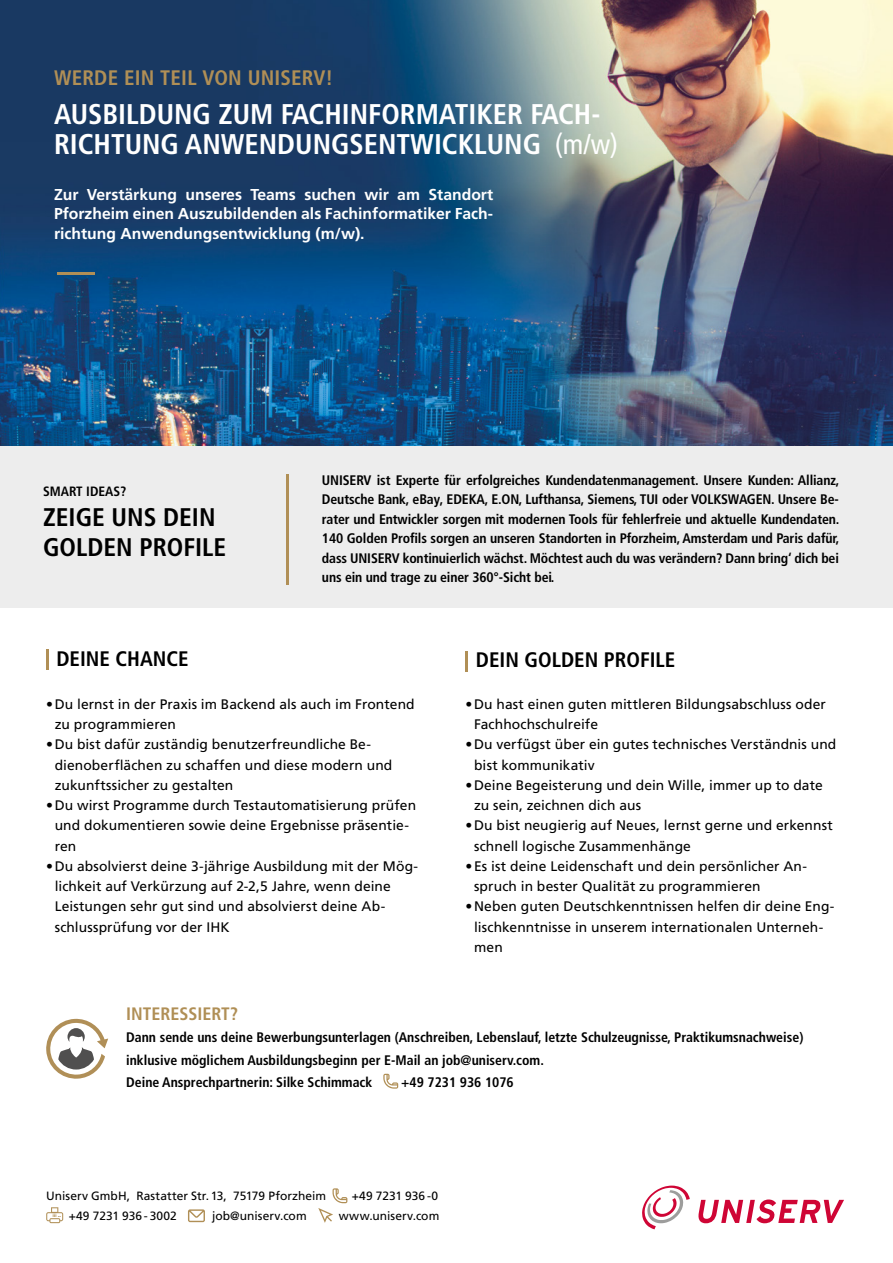
<style>
.page{position:relative;width:893px;height:1263px;background:#fff}
.page>*{position:absolute;margin:0;border:0;box-sizing:border-box;transform-origin:0 0}
.t1{font:700 condensed 28.5px/30px "Frutiger LT Com";color:#fff}
.t2{font:700 condensed 25.5px/30px "Frutiger LT Com";color:#000}
.t3{font:700 condensed 21px "Frutiger LT Com";color:#000}
.t4{font:700 condensed 21px "Frutiger LT Com";letter-spacing:.01em;color:#b08f56}
.t5{font:700 condensed 18px "Frutiger LT Com";color:#b08f56}
.t6{font:700 15.75px/19.5px "Frutiger LT Com";color:#fff;text-align:justify}
.t7{font:13.8px/20.2px "Frutiger LT Com";letter-spacing:.005em;color:#000}
.t8{font:700 condensed 13.8px/19.5px "Frutiger LT Com";color:#000;text-align:justify}
.t9{font:700 condensed 13.5px "Frutiger LT Com";color:#000}
.t10{font:12px "Frutiger LT Com";letter-spacing:.005em;color:#000}
.s1{font-weight:400}
</style>
<div class="page">
<img style="left:0;top:0;width:893px;height:446px">
<div style="left:0;top:446px;width:893px;height:162px;background:#ededed"></div>
<hr style="left:287px;top:474px;width:2px;height:110px;background:#b08f56">
<hr style="left:46px;top:649px;width:3px;height:21px;background:#b08f56">
<hr style="left:466px;top:650px;width:2px;height:21px;background:#b08f56">
<hr style="left:57px;top:273px;width:37px;height:2px;background:#b08f56">
<svg style="left:698px;top:1199px;width:146px;height:24px"></svg>
<svg style="left:642px;top:1185px;width:48px;height:44px"></svg>
<svg style="left:46px;top:1018px;width:62px;height:61px"></svg>
<svg style="left:383px;top:1074px;width:15px;height:15px"></svg>
<svg style="left:188px;top:1209px;width:17px;height:13px"></svg>
<svg style="left:318px;top:1188px;width:29px;height:35px"></svg>
<svg style="left:46px;top:1207px;width:17px;height:16px"></svg>
<h3 class="t4" style="left:54px;top:65px;width:281px">WERDE EIN TEIL VON UNISERV!</h3>
<h1 class="t1" style="left:54px;top:99px;width:566px">AUSBILDUNG ZUM FACHINFORMATIKER FACH-<br>RICHTUNG ANWENDUNGSENTWICKLUNG <span class="s1">(m/w)</span></h1>
<p class="t6" style="left:54px;top:184px;width:441px">Zur Verstärkung unseres Teams suchen wir am Standort Pforzheim einen Auszubildenden als Fachinformatiker Fach&shy;richtung Anwendungsentwicklung (m/w).</p>
<p class="t9" style="left:43px;top:484px;width:85px">SMART IDEAS?</p>
<h2 class="t2" style="left:43px;top:502px;width:185px">ZEIGE UNS DEIN<br>GOLDEN PROFILE</h2>
<p class="t8" style="left:322px;top:470px;width:519px">UNISERV ist Experte für erfolgreiches Kundendatenmanagement. Unsere Kunden: Allianz, Deutsche Bank, eBay, EDEKA, E.ON, Lufthansa, Siemens, TUI oder VOLKSWAGEN. Unsere Be&shy;rater und Entwickler sorgen mit modernen Tools für fehlerfreie und aktuelle Kundendaten.<br>140 Golden Profils sorgen an unseren Standorten in Pforzheim, Amsterdam und Paris dafür, dass UNISERV kontinuierlich wächst. Möchtest auch du was verändern? Dann bring‘ dich bei uns ein und trage zu einer 360°-Sicht bei.</p>
<h3 class="t3" style="left:56px;top:646px;width:134px">DEINE CHANCE</h3>
<h3 class="t3" style="left:476px;top:648px;width:201px">DEIN GOLDEN PROFILE</h3>
<p class="t7" style="left:55px;top:694px;width:361px;text-indent:-9px">•Du lernst in der Praxis im Backend als auch im Frontend zu programmieren</p>
<p class="t7" style="left:55px;top:734px;width:339px;text-indent:-9px">•Du bist dafür zuständig benutzerfreundliche Be&shy;dienoberflächen zu schaffen und diese modern und zukunftssicher zu gestalten</p>
<p class="t7" style="left:55px;top:795px;width:363px;text-indent:-9px">•Du wirst Programme durch Testautomatisierung prüfen und dokumentieren sowie deine Ergebnisse präsentie&shy;ren</p>
<p class="t7" style="left:55px;top:856px;width:365px;text-indent:-9px">•Du absolvierst deine 3-jährige Ausbildung mit der Mög&shy;lichkeit auf Verkürzung auf 2-2,5 Jahre, wenn deine Leistungen sehr gut sind und absolvierst deine Ab&shy;schlussprüfung vor der IHK</p>
<p class="t7" style="left:474px;top:694px;width:353px;text-indent:-9px">•Du hast einen guten mittleren Bildungsabschluss oder<br>Fachhochschulreife</p>
<p class="t7" style="left:474px;top:734px;width:364px;text-indent:-9px">•Du verfügst über ein gutes technisches Verständnis und bist kommunikativ</p>
<p class="t7" style="left:474px;top:775px;width:350px;text-indent:-9px">•Deine Begeisterung und dein Wille, immer up to date zu sein, zeichnen dich aus</p>
<p class="t7" style="left:474px;top:815px;width:360px;text-indent:-9px">•Du bist neugierig auf Neues, lernst gerne und erkennst schnell logische Zusammenhänge</p>
<p class="t7" style="left:474px;top:856px;width:334px;text-indent:-8px">•Es ist deine Leidenschaft und dein persönlicher An&shy;spruch in bester Qualität zu programmieren</p>
<p class="t7" style="left:474px;top:896px;width:362px;text-indent:-9px">•Neben guten Deutschkenntnissen helfen dir deine Eng&shy;lischkenntnisse in unserem internationalen Unterneh&shy;men</p>
<h3 class="t5" style="left:126px;top:1003px;width:113px">INTERESSIERT?</h3>
<p class="t8" style="left:126px;top:1026px;width:679px;line-height:22.5px;text-align:left">Dann sende uns deine Bewerbungsunterlagen (Anschreiben, Lebenslauf, letzte Schulzeugnisse, Praktikumsnachweise) inklusive möglichem Ausbildungsbeginn per E-Mail an job@uniserv.com.<br>Deine Ansprechpartnerin: Silke Schimmack</p>
<p class="t8" style="left:401px;top:1072px;width:114px">+49 7231 936 1076</p>
<p class="t10" style="left:46px;top:1189px;width:281px">Uniserv GmbH, Rastatter Str. 13, 75179 Pforzheim</p>
<p class="t10" style="left:352px;top:1189px;width:88px">+49 7231 936 -0</p>
<p class="t10" style="left:69px;top:1208px;width:110px">+49 7231 936 - 3002</p>
<p class="t10" style="left:212px;top:1208px;width:96px">job@uniserv.com</p>
<p class="t10" style="left:339px;top:1208px;width:102px">www.uniserv.com</p>
</div>
